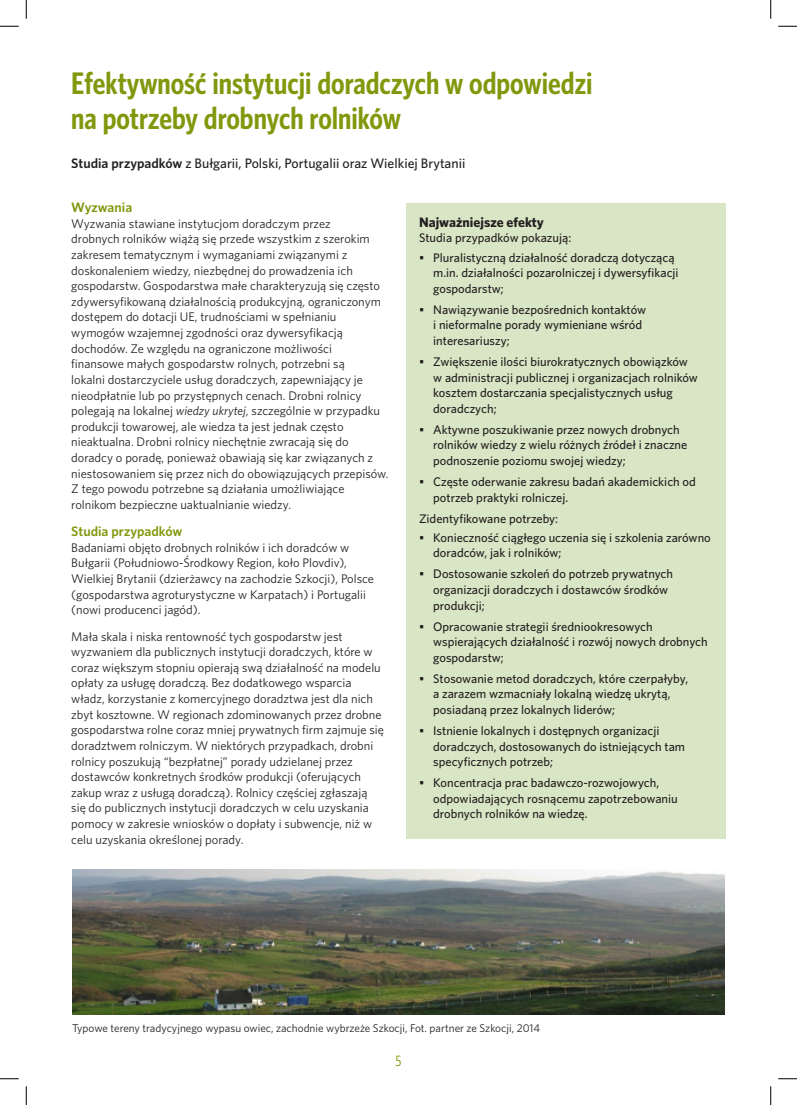
<style>
.page{position:relative;width:797px;height:1105px;background:#fff}
.page>*{position:absolute;margin:0;border:0;box-sizing:border-box;transform-origin:0 0}
.t1{font:600 31.25px/35px "Whitney Condensed";color:#81980d}
.t2{font:15px "Whitney Condensed";color:#81980d}
.t3{font:500 13.75px "Whitney";color:#231f20}
.t4{font:700 13.75px "Whitney";color:#231f20}
.Heading{font:600 13.75px "Whitney";color:#81980d}
.text{font:600 13.75px "Whitney";color:#81980d}
.text-2{font:12.5px/15.6px "Whitney";color:#231f20}
.t5{font:500 12.5px/15.6px "Whitney";color:#231f20}
.t6{font:11.25px "Whitney";color:#231f20}
.s1{font-weight:600}
.s2{font-style:italic}
</style>
<div class="page">
<img style="left:73px;top:869px;width:651px;height:146px">
<div style="left:406px;top:203px;width:319px;height:635px;background:#d9e6c5"></div>
<svg style="left:0;top:25px;width:19px;height:2px"></svg>
<svg style="left:778px;top:25px;width:19px;height:2px"></svg>
<svg style="left:0;top:1078px;width:19px;height:1px"></svg>
<svg style="left:778px;top:1078px;width:19px;height:1px"></svg>
<svg style="left:25px;top:0;width:2px;height:19px"></svg>
<svg style="left:25px;top:1086px;width:2px;height:19px"></svg>
<svg style="left:770px;top:0;width:1px;height:19px"></svg>
<svg style="left:770px;top:1086px;width:1px;height:19px"></svg>
<p class="t1" style="left:71px;top:64px;width:523px">Efektywność instytucji doradczych w odpowiedzi na potrzeby drobnych rolników</p>
<p class="t3" style="left:71px;top:154px;width:395px"><span class="s1">Studia przypadków</span> z Bułgarii, Polski, Portugalii oraz Wielkiej Brytanii</p>
<p class="text" style="left:71px;top:198px;width:62px">Wyzwania</p>
<p class="text-2" style="left:71px;top:215px;width:319px">Wyzwania stawiane instytucjom doradczym przez<br>drobnych rolników wiążą się przede wszystkim z szerokim zakresem tematycznym i wymaganiami związanymi z doskonaleniem wiedzy, niezbędnej do prowadzenia ich gospodarstw. Gospodarstwa małe charakteryzują się często zdywersyfikowaną działalnością produkcyjną, ograniczonym dostępem do dotacji UE, trudnościami w spełnianiu wymogów wzajemnej zgodności oraz dywersyfikacją dochodów. Ze względu na ograniczone możliwości<br>finansowe małych gospodarstw rolnych, potrzebni są<br>lokalni dostarczyciele usług doradczych, zapewniający je nieodpłatnie lub po przystępnych cenach. Drobni rolnicy polegają na lokalnej <span class="s2">wiedzy ukrytej</span>, szczególnie w przypadku produkcji towarowej, ale wiedza ta jest jednak często nieaktualna. Drobni rolnicy niechętnie zwracają się do doradcy o poradę, ponieważ obawiają się kar związanych z niestosowaniem się przez nich do obowiązujących przepisów.<br>Z tego powodu potrzebne są działania umożliwiające rolnikom bezpieczne uaktualnianie wiedzy.</p>
<p class="Heading" style="left:71px;top:522px;width:113px">Studia przypadków</p>
<p class="text-2" style="left:71px;top:539px;width:304px">Badaniami objęto drobnych rolników i ich doradców w Bułgarii (Południowo-Środkowy Region, koło Plovdiv), Wielkiej Brytanii (dzierżawcy na zachodzie Szkocji), Polsce (gospodarstwa agroturystyczne w Karpatach) i Portugalii (nowi producenci jagód).</p>
<p class="text-2" style="left:71px;top:628px;width:314px">Mała skala i niska rentowność tych gospodarstw jest wyzwaniem dla publicznych instytucji doradczych, które w coraz większym stopniu opierają swą działalność na modelu opłaty za usługę doradczą. Bez dodatkowego wsparcia władz, korzystanie z komercyjnego doradztwa jest dla nich zbyt kosztowne. W regionach zdominowanych przez drobne gospodarstwa rolne coraz mniej prywatnych firm zajmuje się doradztwem rolniczym. W niektórych przypadkach, drobni rolnicy poszukują “bezpłatnej” porady udzielanej przez dostawców konkretnych środków produkcji (oferujących zakup wraz z usługą doradczą). Rolnicy częściej zgłaszają się do publicznych instytucji doradczych w celu uzyskania pomocy w zakresie wniosków o dopłaty i subwencje, niż w celu uzyskania określonej porady.</p>
<p class="t4" style="left:419px;top:213px;width:126px">Najważniejsze efekty</p>
<p class="t5" style="left:419px;top:230px;width:154px">Studia przypadków pokazują:</p>
<p class="t5" style="left:433px;top:249px;width:247px;text-indent:-14px">• Pluralistyczną działalność doradczą dotyczącą m.in. działalności pozarolniczej i dywersyfikacji gospodarstw;</p>
<p class="t5" style="left:433px;top:301px;width:214px;text-indent:-14px">• Nawiązywanie bezpośrednich kontaktów i nieformalne porady wymieniane wśród interesariuszy;</p>
<p class="t5" style="left:433px;top:354px;width:266px;text-indent:-14px">• Zwiększenie ilości biurokratycznych obowiązków w administracji publicznej i organizacjach rolników kosztem dostarczania specjalistycznych usług doradczych;</p>
<p class="t5" style="left:433px;top:421px;width:256px;text-indent:-14px">• Aktywne poszukiwanie przez nowych drobnych rolników wiedzy z wielu różnych źródeł i znaczne podnoszenie poziomu swojej wiedzy;</p>
<p class="t5" style="left:433px;top:474px;width:264px;text-indent:-14px">• Częste oderwanie zakresu badań akademickich od potrzeb praktyki rolniczej.</p>
<p class="t5" style="left:419px;top:510px;width:141px">Zidentyfikowane potrzeby:</p>
<p class="t5" style="left:433px;top:529px;width:279px;text-indent:-14px">• Konieczność ciągłego uczenia się i szkolenia zarówno doradców, jak i rolników;</p>
<p class="t5" style="left:433px;top:566px;width:241px;text-indent:-14px">• Dostosowanie szkoleń do potrzeb prywatnych organizacji doradczych i dostawców środków produkcji;</p>
<p class="t5" style="left:433px;top:618px;width:276px;text-indent:-14px">• Opracowanie strategii średniookresowych wspierających działalność i rozwój nowych drobnych gospodarstw;</p>
<p class="t5" style="left:433px;top:670px;width:256px;text-indent:-14px">• Stosowanie metod doradczych, które czerpałyby, a zarazem wzmacniały lokalną wiedzę ukrytą, posiadaną przez lokalnych liderów;</p>
<p class="t5" style="left:433px;top:722px;width:253px;text-indent:-14px">• Istnienie lokalnych i dostępnych organizacji doradczych, dostosowanych do istniejących tam specyficznych potrzeb;</p>
<p class="t5" style="left:433px;top:775px;width:246px;text-indent:-14px">• Koncentracja prac badawczo-rozwojowych, odpowiadających rosnącemu zapotrzebowaniu drobnych rolników na wiedzę.</p>
<p class="t6" style="left:72px;top:1020px;width:470px">Typowe tereny tradycyjnego wypasu owiec, zachodnie wybrzeże Szkocji, Fot. partner ze Szkocji, 2014</p>
<p class="t2" style="left:395px;top:1052px;width:7px">5</p>
</div>
